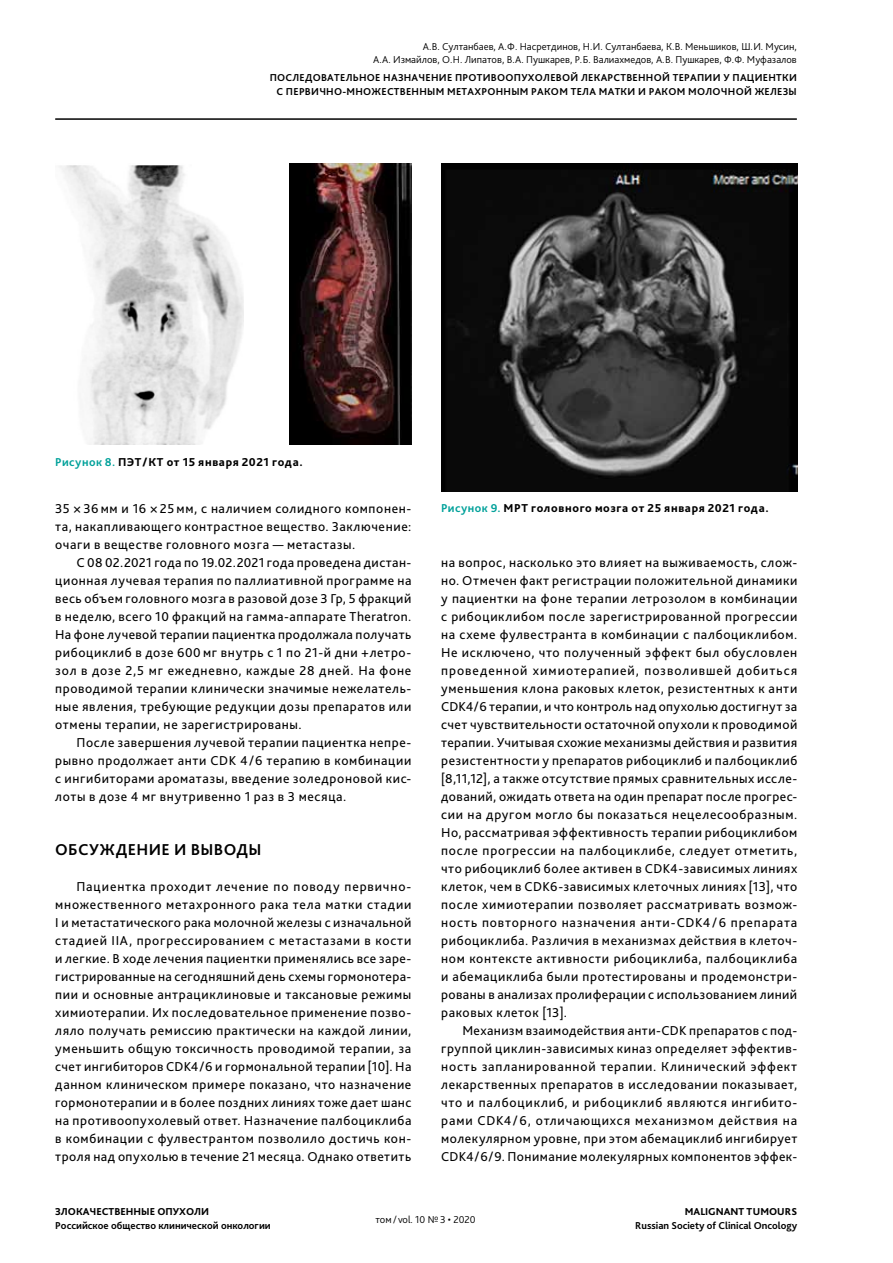
<style>
.page{position:relative;width:893px;height:1263px;background:#fff}
.page>*{position:absolute;margin:0;border:0;box-sizing:border-box;transform-origin:0 0}
.t1{font:700 16.5px "Bliss Pro";letter-spacing:.025em;color:#000}
.t2{font:13.5px/18px "Bliss Pro";letter-spacing:.04em;color:#000;text-align:justify}
.t3{font:800 12px "Bliss Pro";letter-spacing:.05em;color:#000}
.t4{font:300 10.5px/13.5px "Bliss Pro";color:#000;text-align:right}
.t5{font:700 10.5px/13.5px "Bliss Pro";letter-spacing:.025em;color:#000;text-align:right}
.t6{font:700 10.5px "Bliss Pro";color:#000}
.t7{font:800 10.5px "Bliss Pro";color:#000}
.s1{font-weight:700;color:#00a19a}
</style>
<div class="page">
<hr style="left:55px;top:119px;width:742px;height:1px;background:#000">
<img style="left:59px;top:165px;width:184px;height:279px">
<img style="left:289px;top:164px;width:122px;height:280px">
<img style="left:441px;top:164px;width:356px;height:327px">
<p class="t4" style="left:373px;top:39px;width:425px">А.В. Султанбаев, А.Ф. Насретдинов, Н.И. Султанбаева, К.В. Меньшиков, Ш.И. Мусин,<br>А.А. Измайлов, О.Н. Липатов, В.А. Пушкарев, Р.Б. Валиахмедов, А.В. Пушкарев, Ф.Ф. Муфазалов</p>
<p class="t5" style="left:270px;top:71px;width:529px">ПОСЛЕДОВАТЕЛЬНОЕ НАЗНАЧЕНИЕ ПРОТИВООПУХОЛЕВОЙ ЛЕКАРСТВЕННОЙ ТЕРАПИИ У ПАЦИЕНТКИ<br>С ПЕРВИЧНО-МНОЖЕСТВЕННЫМ МЕТАХРОННЫМ РАКОМ ТЕЛА МАТКИ И РАКОМ МОЛОЧНОЙ ЖЕЛЕЗЫ</p>
<p class="t3" style="left:55px;top:454px;width:249px"><span class="s1">Рисунок 8.</span> ПЭТ/КТ от 15 января 2021 года.</p>
<p class="t2" style="left:55px;top:499px;width:358px">35 × 36 мм и 16 × 25 мм, с наличием солидного компонен‑ та, накапливающего контрастное вещество. Заключение: очаги в веществе головного мозга — метастазы.</p>
<p class="t2" style="left:55px;top:553px;width:358px;text-indent:21px">С 08 02.2021 года по 19.02.2021 года проведена дистан‑ ционная лучевая терапия по паллиативной программе на весь объем головного мозга в разовой дозе 3 Гр, 5 фракций в неделю, всего 10 фракций на гамма-аппарате Theratron.<br>На фоне лучевой терапии пациентка продолжала получать рибоциклиб в дозе 600 мг внутрь с 1 по 21‑й дни +летро‑ зол в дозе 2,5 мг ежедневно, каждые 28 дней. На фоне проводимой терапии клинически значимые нежелатель‑ ные явления, требующие редукции дозы препаратов или отмены терапии, не зарегистрированы.</p>
<p class="t2" style="left:55px;top:733px;width:358px;text-indent:21px">После завершения лучевой терапии пациентка непре‑ рывно продолжает анти CDK 4/6 терапию в комбинации с ингибиторами ароматазы, введение золедроновой кис‑ лоты в дозе 4 мг внутривенно 1 раз в 3 месяца.</p>
<p class="t1" style="left:55px;top:839px;width:208px">ОБСУЖДЕНИЕ И ВЫВОДЫ</p>
<p class="t2" style="left:55px;top:877px;width:358px;text-indent:21px">Пациентка проходит лечение по поводу первично&shy;множественного метахронного рака тела матки стадии I и метастатического рака молочной железы с изначальной стадией IIA, прогрессированием с метастазами в кости и легкие. В ходе лечения пациентки применялись все заре‑ гистрированные на сегодняшний день схемы гормонотера‑ пии и основные антрациклиновые и таксановые режимы химиотерапии. Их последовательное применение позво‑ ляло получать ремиссию практически на каждой линии, уменьшить общую токсичность проводимой терапии, за счет ингибиторов CDK4/6 и гормональной терапии [10]. На данном клиническом примере показано, что назначение гормонотерапии и в более поздних линиях тоже дает шанс на противоопухолевый ответ. Назначение палбоциклиба в комбинации с фулвестрантом позволило достичь кон‑ троля над опухолью в течение 21 месяца. Однако ответить</p>
<p class="t3" style="left:441px;top:501px;width:329px"><span class="s1">Рисунок 9.</span> МРТ головного мозга от 25 января 2021 года.</p>
<p class="t2" style="left:441px;top:553px;width:358px">на вопрос, насколько это влияет на выживаемость, слож‑ но. Отмечен факт регистрации положительной динамики у пациентки на фоне терапии летрозолом в комбинации с рибоциклибом после зарегистрированной прогрессии на схеме фулвестранта в комбинации с палбоциклибом.<br>Не исключено, что полученный эффект был обусловлен проведенной химиотерапией, позволившей добиться уменьшения клона раковых клеток, резистентных к анти CDK4/6 терапии, и что контроль над опухолью достигнут за счет чувствительности остаточной опухоли к проводимой терапии. Учитывая схожие механизмы действия и развития резистентности у препаратов рибоциклиб и палбоциклиб [8,11,12], а также отсутствие прямых сравнительных иссле‑ дований, ожидать ответа на один препарат после прогрес‑ сии на другом могло бы показаться нецелесообразным.<br>Но, рассматривая эффективность терапии рибоциклибом после прогрессии на палбоциклибе, следует отметить, что рибоциклиб более активен в CDK4‑зависимых линиях клеток, чем в CDK6‑зависимых клеточных линиях [13], что после химиотерапии позволяет рассматривать возмож‑ ность повторного назначения анти-CDK4/6 препарата рибоциклиба. Различия в механизмах действия в клеточ‑ ном контексте активности рибоциклиба, палбоциклиба и абемациклиба были протестированы и продемонстри‑ рованы в анализах пролиферации с использованием линий раковых клеток [13].</p>
<p class="t2" style="left:441px;top:1021px;width:358px;text-indent:21px">Механизм взаимодействия анти-CDK препаратов с под‑ группой циклин-зависимых киназ определяет эффектив‑ ность запланированной терапии. Клинический эффект лекарственных препаратов в исследовании показывает, что и палбоциклиб, и рибоциклиб являются ингибито‑ рами CDK4/6, отличающихся механизмом действия на молекулярном уровне, при этом абемациклиб ингибирует CDK4/6/9. Понимание молекулярных компонентов эффек‑</p>
<p class="t7" style="left:55px;top:1205px;width:155px">ЗЛОКАЧЕСТВЕННЫЕ ОПУХОЛИ</p>
<p class="t6" style="left:55px;top:1218px;width:217px">Российское общество клинической онкологии</p>
<p class="t4" style="left:375px;top:1213px;width:102px">том/ vol. 10 №3 • 2020</p>
<p class="t7" style="left:685px;top:1205px;width:114px">MALIGNANT TUMOURS</p>
<p class="t6" style="left:635px;top:1218px;width:164px">Russian Society of Clinical Oncology</p>
</div>
